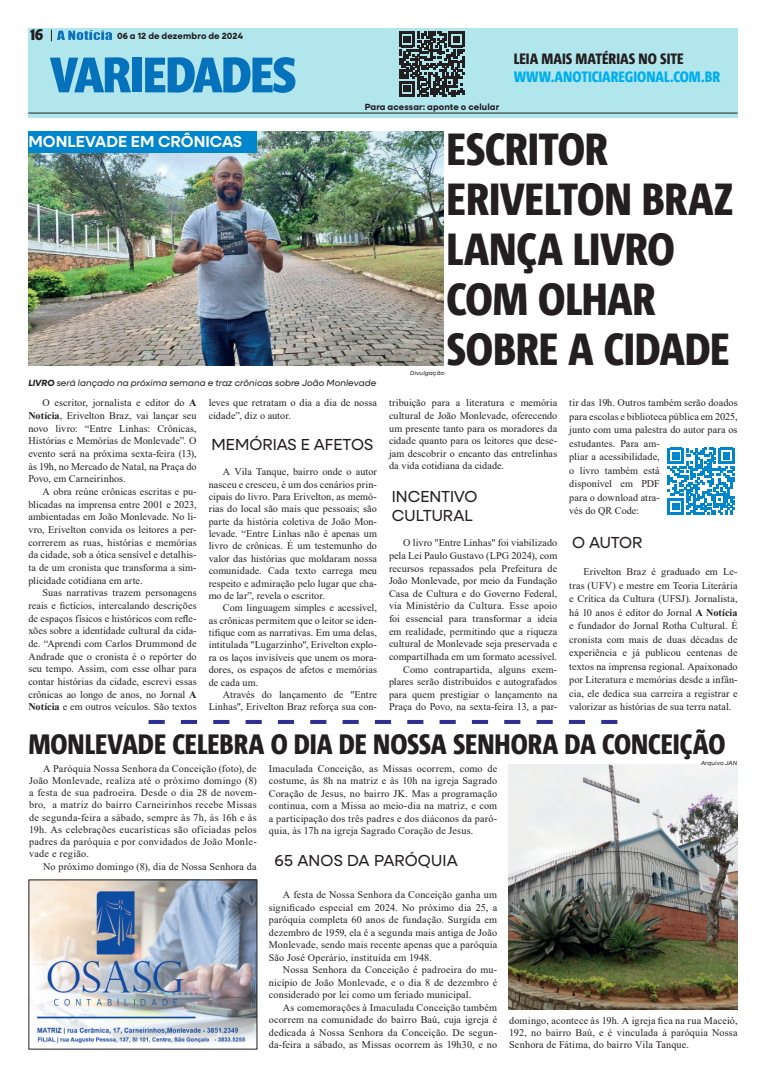
<style>
.page{position:relative;width:766px;height:1078px;background:#fff}
.page>*{position:absolute;margin:0;border:0;box-sizing:border-box;transform-origin:0 0}
.t1{font:700 51px "Prenton RP Cond";letter-spacing:-.01em;color:#0672bb}
.t2{font:800 45px/50px "Corpid Cd";letter-spacing:-.01em;color:#231f20}
.t3{font:800 28px "Corpid Cd";letter-spacing:-.005em;color:#231f20}
.t4{font:16px/19.6px "Neulis Sans";color:#231f20}
.t5{font:600 16px "Neulis Sans";color:#fff}
.t6{font:700 16px "Prenton RP Cond";color:#231f20}
.t7{font:800 15px "Corpid Cd";color:#00aeef}
.t8{font:800 15px "Corpid Cd";color:#231f20}
.t9{font:10.2px/12.7px "Times New Roman";letter-spacing:.01em;color:#231f20;text-align:justify}
.t10{font:italic 9px "Neulis Sans";letter-spacing:.01em;color:#231f20}
.t11{font:700 9px "Neulis Sans";letter-spacing:.01em;color:#231f20}
.t12{font:italic 6px "Neulis Sans";letter-spacing:.02em;color:#231f20}
.s1{font-weight:700}
</style>
<div class="page">
<div style="left:28px;top:28px;width:709px;height:90px;background:#b1e6ed"></div>
<hr style="left:28px;top:112px;width:709px;height:1px;background:#231f20">
<img style="left:58px;top:30px;width:53px;height:10px">
<img style="left:28px;top:131px;width:415px;height:235px">
<svg style="left:399px;top:32px;width:65px;height:65px"></svg>
<div style="left:28px;top:131px;width:229px;height:21px;background:#0086cc"></div>
<svg style="left:667px;top:447px;width:67px;height:67px"></svg>
<img style="left:30px;top:881px;width:225px;height:163px">
<img style="left:508px;top:764px;width:229px;height:244px">
<svg style="left:148px;top:720px;width:469px;height:3px"></svg>
<h3 class="t6" style="left:31px;top:24px;width:14px">16</h3>
<p class="t11" style="left:117px;top:29px;width:127px">06 a 12 de dezembro de 2024</p>
<h1 class="t1" style="left:51px;top:42px;width:246px">VARIEDADES</h1>
<p class="t11" style="left:364px;top:100px;width:136px">Para acessar: aponte o celular</p>
<h3 class="t8" style="left:513px;top:51px;width:171px">LEIA MAIS MATÉRIAS NO SITE</h3>
<h3 class="t7" style="left:513px;top:69px;width:208px">WWW.ANOTICIAREGIONAL.COM.BR</h3>
<h3 class="t5" style="left:28px;top:130px;width:215px">MONLEVADE EM CRÔNICAS</h3>
<h2 class="t2" style="left:446px;top:125px;width:288px">ESCRITOR<br>ERIVELTON BRAZ<br>LANÇA LIVRO<br>COM OLHAR<br>SOBRE A CIDADE</h2>
<p class="t9" style="left:28px;top:396px;width:170px;text-indent:14px">O escritor, jornalista e editor do <span class="s1">A Notícia</span>, Erivelton Braz, vai lançar seu novo livro: “Entre Linhas: Crônicas, Histórias e Memórias de Monlevade”. O evento será na próxima sexta-feira (13), às 19h, no Mercado de Natal, na Praça do Povo, em Carneirinhos.</p>
<p class="t9" style="left:28px;top:485px;width:170px;text-indent:14px">A obra reúne crônicas escritas e pu&shy;blicadas na imprensa entre 2001 e 2023, ambientadas em João Monlevade. No li&shy;vro, Erivelton convida os leitores a per&shy;correrem as ruas, histórias e memórias da cidade, sob a ótica sensível e detalhis&shy;ta de um cronista que transforma a sim&shy;plicidade cotidiana em arte.</p>
<p class="t9" style="left:28px;top:586px;width:170px;text-indent:14px">Suas narrativas trazem personagens reais e fictícios, intercalando descrições de espaços físicos e históricos com refle&shy;xões sobre a identidade cultural da cida&shy;de. “Aprendi com Carlos Drummond de Andrade que o cronista é o repórter do seu tempo. Assim, com esse olhar para contar histórias da cidade, escrevi essas crônicas ao longo de anos, no Jornal <span class="s1">A Notícia</span> e em outros veículos. São textos</p>
<p class="t12" style="left:410px;top:368px;width:36px">Divulgação</p>
<p class="t10" style="left:28px;top:376px;width:349px"><span class="s1">LIVRO</span> será lançado na próxima semana e traz crônicas sobre João Monlevade</p>
<p class="t9" style="left:569px;top:396px;width:170px;line-height:13.5px;text-align:left">tir das 19h. Outros também serão doados para escolas e biblioteca pública em 2025, junto com uma palestra do autor para os estudantes. Para am-<br>pliar a acessibilidade,<br>o livro também está<br>disponível em PDF<br>para o download atra-<br>vés do QR Code:</p>
<h3 class="t4" style="left:572px;top:532px;width:72px">O AUTOR</h3>
<p class="t9" style="left:569px;top:564px;width:170px;line-height:13.5px;text-indent:14px">Erivelton Braz é graduado em Le&shy;tras (UFV) e mestre em Teoria Literária e Crítica da Cultura (UFSJ). Jornalista, há 10 anos é editor do Jornal <span class="s1">A Notícia </span>e fundador do Jornal Rotha Cultural. É cronista com mais de duas décadas de experiência e já publicou centenas de textos na imprensa regional. Apaixonado por Literatura e memórias desde a infân&shy;cia, ele dedica sua carreira a registrar e valorizar as histórias de sua terra natal.</p>
<h3 class="t3" style="left:28px;top:728px;width:698px">MONLEVADE CELEBRA O DIA DE NOSSA SENHORA DA CONCEIÇÃO</h3>
<p class="t9" style="left:29px;top:761px;width:229px;line-height:12.2px;text-indent:14px">A Paróquia Nossa Senhora da Conceição (foto), de João Monlevade, realiza até o próximo domingo (8) a festa de sua padroeira. Desde o dia 28 de novem&shy;bro, a matriz do bairro Carneirinhos recebe Missas de segunda-feira a sábado, sempre às 7h, às 16h e às 19h. As celebrações eucarísticas são oficiadas pelos padres da paróquia e por convidados de João Monle&shy;vade e região.</p>
<p class="t9" style="left:43px;top:859px;width:215px">No próximo domingo (8), dia de Nossa Senhora da</p>
<p class="t9" style="left:209px;top:396px;width:170px;line-height:12.4px">leves que retratam o dia a dia de nossa cidade”, diz o autor.</p>
<h3 class="t4" style="left:211px;top:434px;width:163px">MEMÓRIAS E AFETOS</h3>
<p class="t9" style="left:209px;top:465px;width:170px;line-height:12.4px;text-indent:14px">A Vila Tanque, bairro onde o autor nasceu e cresceu, é um dos cenários prin&shy;cipais do livro. Para Erivelton, as memó&shy;rias do local são mais que pessoais; são parte da história coletiva de João Mon&shy;levade. “Entre Linhas não é apenas um livro de crônicas. É um testemunho do valor das histórias que moldaram nossa comunidade. Cada texto carrega meu respeito e admiração pelo lugar que cha&shy;mo de lar”, revela o escritor.</p>
<p class="t9" style="left:209px;top:601px;width:170px;line-height:12.4px;text-indent:14px">Com linguagem simples e acessível, as crônicas permitem que o leitor se iden&shy;tifique com as narrativas. Em uma delas, intitulada "Lugarzinho", Erivelton explo&shy;ra os laços invisíveis que unem os mora&shy;dores, os espaços de afetos e memórias de cada um.</p>
<p class="t9" style="left:209px;top:687px;width:170px;line-height:12.4px;text-align:right">Através do lançamento de "Entre<br>Linhas", Erivelton Braz reforça sua con-</p>
<p class="t9" style="left:389px;top:396px;width:170px">tribuição para a literatura e memória cultural de João Monlevade, oferecendo um presente tanto para os moradores da cidade quanto para os leitores que dese&shy;jam descobrir o encanto das entrelinhas da vida cotidiana da cidade.</p>
<h3 class="t4" style="left:392px;top:485px;width:87px">INCENTIVO<br>CULTURAL</h3>
<p class="t9" style="left:389px;top:536px;width:170px;text-align:right">O livro "Entre Linhas" foi viabilizado pela Lei Paulo Gustavo (LPG 2024), com recursos repassados pela Prefeitura de João Monlevade, por meio da Fundação Casa de Cultura e do Governo Federal, via Ministério da Cultura. Esse apoio foi essencial para transformar a ideia em realidade, permitindo que a riqueza cultural de Monlevade seja preservada e compartilhada em um formato acessível.<br>Como contrapartida, alguns exem&shy;plares serão distribuídos e autografados para quem prestigiar o lançamento na Praça do Povo, na sexta-feira 13, a par-</p>
<p class="t12" style="left:700px;top:758px;width:38px">Arquivo JAN</p>
<p class="t9" style="left:269px;top:761px;width:230px">Imaculada Conceição, as Missas ocorrem, como de costume, às 8h na matriz e às 10h na igreja Sagrado Coração de Jesus, no bairro JK. Mas a programação continua, com a Missa ao meio-dia na matriz, e com a participação dos três padres e dos diáconos da paró&shy;quia, às 17h na igreja Sagrado Coração de Jesus.</p>
<h3 class="t4" style="left:274px;top:849px;width:185px">65 ANOS DA PARÓQUIA</h3>
<p class="t9" style="left:269px;top:887px;width:230px;text-indent:14px">A festa de Nossa Senhora da Conceição ganha um significado especial em 2024. No próximo dia 25, a paróquia completa 60 anos de fundação. Surgida em dezembro de 1959, ela é a segunda mais antiga de João Monlevade, sendo mais recente apenas que a paróquia São José Operário, instituída em 1948.</p>
<p class="t9" style="left:269px;top:962px;width:230px;text-indent:14px">Nossa Senhora da Conceição é padroeira do mu&shy;nicípio de João Monlevade, e o dia 8 de dezembro é considerado por lei como um feriado municipal.</p>
<p class="t9" style="left:269px;top:1000px;width:230px;text-indent:14px">As comemorações à Imaculada Conceição também ocorrem na comunidade do bairro Baú, cuja igreja é dedicada à Nossa Senhora da Conceição. De segun&shy;da-feira a sábado, as Missas ocorrem às 19h30, e no</p>
<p class="t9" style="left:509px;top:1013px;width:230px;line-height:12.2px">domingo, acontece às 19h. A igreja fica na rua Maceió, 192, no bairro Baú, e é vinculada à paróquia Nossa Senhora de Fátima, do bairro Vila Tanque.</p>
</div>
